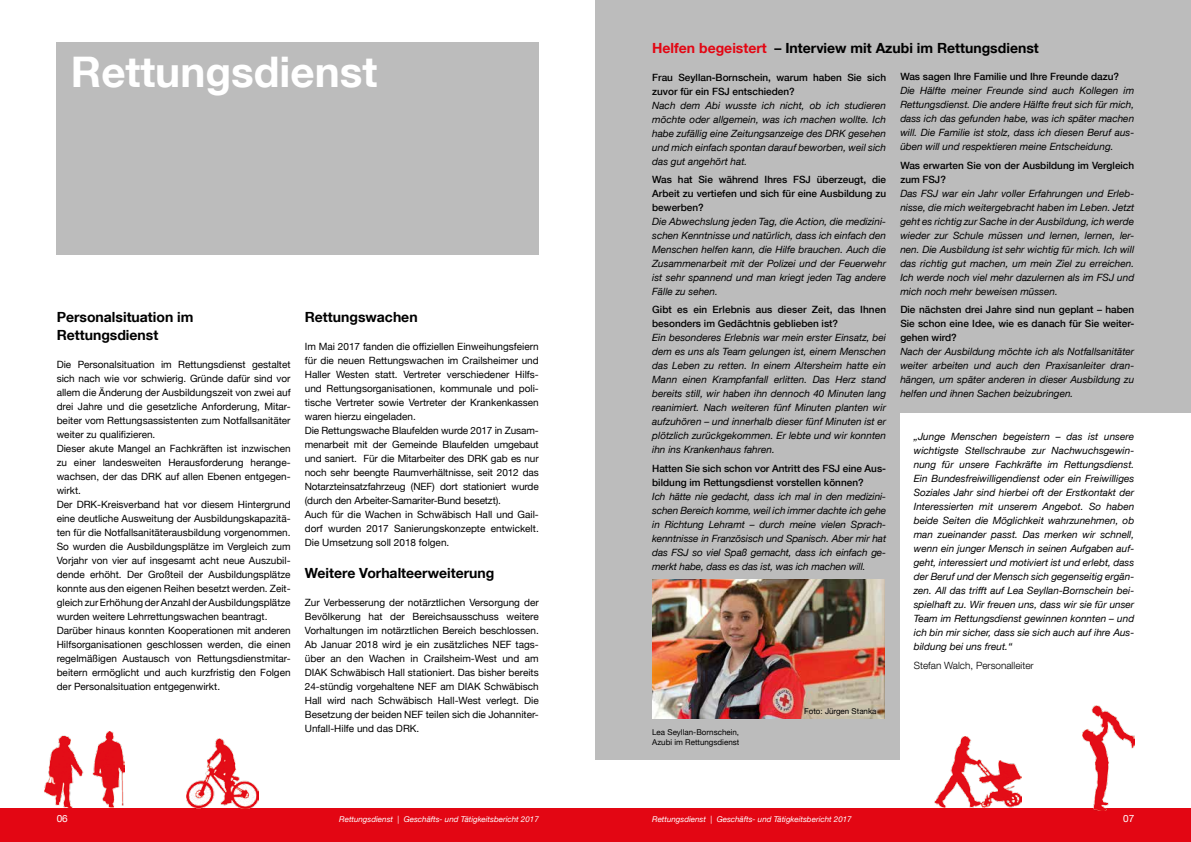
<style>
.page{position:relative;width:1191px;height:842px;background:#fff}
.page>*{position:absolute;margin:0;border:0;box-sizing:border-box;transform-origin:0 0}
.t1{font:700 42.2px "Helvetica Neue LT Com";color:#fff}
.t2{font:700 14px/18px "Helvetica Neue LT Com";color:#000}
.t3{font:italic 10px/14px "Helvetica Neue LT Com";color:#000;text-align:justify}
.t4{font:10px/14px "Helvetica Neue";color:#000}
.t5{font:500 10px/14px "Helvetica Neue LT Com";color:#000}
.t6{font:300 10px "Helvetica Neue LT Com";color:#000}
.t7{font:10px "Helvetica Neue";color:#fff}
.t8{font:italic 8px "Helvetica Neue LT Com";color:#fff}
.t9{font:8px/9.6px "Helvetica Neue";color:#000}
.s1{color:#e30613}
</style>
<div class="page">
<div style="left:0;top:808px;width:1191px;height:34px;background:#e30613"></div>
<div style="left:886px;top:0;width:305px;height:412px;background:#bcbcbc"></div>
<div style="left:595px;top:0;width:305px;height:760px;background:#bcbcbc"></div>
<div style="left:57px;top:43px;width:482px;height:212px;background:#bcbcbc"></div>
<img style="left:1082px;top:706px;width:52px;height:104px">
<img style="left:934px;top:736px;width:87px;height:72px">
<img style="left:186px;top:738px;width:73px;height:70px">
<img style="left:44px;top:731px;width:80px;height:77px">
<img style="left:652px;top:579px;width:232px;height:140px">
<h1 class="t1" style="left:71px;top:45px;width:308px">Rettungsdienst</h1>
<h2 class="t2" style="left:57px;top:307px;width:138px">Personalsituation im<br>Rettungsdienst</h2>
<p class="t4" style="left:57px;top:357px;width:235px">Die Personalsituation im Rettungsdienst gestaltet sich nach wie vor schwierig. Gründe dafür sind vor allem die Änderung der Ausbildungszeit von zwei auf drei Jahre und die gesetzliche Anforderung, Mitar&shy;beiter vom Rettungsassistenten zum Notfallsanitäter weiter zu qualifizieren.<br>Dieser akute Mangel an Fachkräften ist inzwischen zu einer landesweiten Herausforderung herange&shy;wachsen, der das DRK auf allen Ebenen entgegen&shy;wirkt.<br>Der DRK-Kreisverband hat vor diesem Hintergrund eine deutliche Ausweitung der Ausbildungskapazitä&shy;ten für die Notfallsanitäterausbildung vorgenommen.<br>So wurden die Ausbildungsplätze im Vergleich zum Vorjahr von vier auf insgesamt acht neue Auszubil&shy;dende erhöht. Der Großteil der Ausbildungsplätze konnte aus den eigenen Reihen besetzt werden. Zeit&shy;gleich zur Erhöhung der Anzahl der Ausbildungsplätze wurden weitere Lehrrettungswachen beantragt.<br>Darüber hinaus konnten Kooperationen mit anderen Hilfsorganisationen geschlossen werden, die einen regelmäßigen Austausch von Rettungsdienstmitar&shy;beitern ermöglicht und auch kurzfristig den Folgen der Personalsituation entgegenwirkt.</p>
<h2 class="t2" style="left:305px;top:307px;width:114px">Rettungswachen</h2>
<p class="t4" style="left:305px;top:339px;width:235px">Im Mai 2017 fanden die offiziellen Einweihungsfeiern für die neuen Rettungswachen im Crailsheimer und Haller Westen statt. Vertreter verschiedener Hilfs&shy;und Rettungsorganisationen, kommunale und poli&shy;tische Vertreter sowie Vertreter der Krankenkassen waren hierzu eingeladen.<br>Die Rettungswache Blaufelden wurde 2017 in Zusam&shy;menarbeit mit der Gemeinde Blaufelden umgebaut und saniert. Für die Mitarbeiter des DRK gab es nur noch sehr beengte Raumverhältnisse, seit 2012 das Notarzteinsatzfahrzeug (NEF) dort stationiert wurde (durch den Arbeiter-Samariter-Bund besetzt).<br>Auch für die Wachen in Schwäbisch Hall und Gail&shy;dorf wurden 2017 Sanierungskonzepte entwickelt.<br>Die Umsetzung soll 2018 folgen.</p>
<h2 class="t2" style="left:305px;top:563px;width:191px">Weitere Vorhalteerweiterung</h2>
<p class="t4" style="left:305px;top:595px;width:235px;text-align:justify">Zur Verbesserung der notärztlichen Versorgung der Bevölkerung hat der Bereichsausschuss weitere Vorhaltungen im notärztlichen Bereich beschlossen.<br>Ab Januar 2018 wird je ein zusätzliches NEF tags&shy;über an den Wachen in Crailsheim-West und am DIAK Schwäbisch Hall stationiert. Das bisher bereits 24-stündig vorgehaltene NEF am DIAK Schwäbisch Hall wird nach Schwäbisch Hall-West verlegt. Die Besetzung der beiden NEF teilen sich die Johanniter-Unfall-Hilfe und das DRK.</p>
<p class="t7" style="left:57px;top:813px;width:13px">06</p>
<p class="t8" style="left:339px;top:814px;width:201px">Rettungsdienst | Geschäfts- und Tätigkeitsbericht 2017</p>
<h2 class="t2" style="left:652px;top:38px;width:388px"><span class="s1">Helfen begeistert</span> – Interview mit Azubi im Rettungsdienst</h2>
<p class="t5" style="left:652px;top:70px;width:235px">Frau Seyllan-Bornschein, warum haben Sie sich zuvor für ein FSJ entschieden?</p>
<p class="t3" style="left:652px;top:98px;width:235px">Nach dem Abi wusste ich nicht, ob ich studieren möchte oder allgemein, was ich machen wollte. Ich habe zufällig eine Zeitungsanzeige des DRK gesehen und mich einfach spontan darauf beworben, weil sich das gut angehört hat.</p>
<p class="t5" style="left:652px;top:172px;width:235px;text-align:justify">Was hat Sie während Ihres FSJ überzeugt, die Arbeit zu vertiefen und sich für eine Ausbildung zu bewerben?</p>
<p class="t3" style="left:652px;top:214px;width:235px">Die Abwechslung jeden Tag, die Action, die medizini&shy;schen Kenntnisse und natürlich, dass ich einfach den Menschen helfen kann, die Hilfe brauchen. Auch die Zusammenarbeit mit der Polizei und der Feuerwehr ist sehr spannend und man kriegt jeden Tag andere Fälle zu sehen.</p>
<p class="t5" style="left:652px;top:303px;width:235px">Gibt es ein Erlebnis aus dieser Zeit, das Ihnen besonders im Gedächtnis geblieben ist?</p>
<p class="t3" style="left:652px;top:331px;width:235px">Ein besonderes Erlebnis war mein erster Einsatz, bei dem es uns als Team gelungen ist, einem Menschen das Leben zu retten. In einem Altersheim hatte ein Mann einen Krampfanfall erlitten. Das Herz stand bereits still, wir haben ihn dennoch 40 Minuten lang reanimiert. Nach weiteren fünf Minuten planten wir aufzuhören – und innerhalb dieser fünf Minuten ist er plötzlich zurückgekommen. Er lebte und wir konnten ihn ins Krankenhaus fahren.</p>
<p class="t5" style="left:652px;top:461px;width:235px">Hatten Sie sich schon vor Antritt des FSJ eine Aus&shy;bildung im Rettungsdienst vorstellen können?</p>
<p class="t3" style="left:652px;top:489px;width:235px">Ich hätte nie gedacht, dass ich mal in den medizini&shy;schen Bereich komme, weil ich immer dachte ich gehe in Richtung Lehramt – durch meine vielen Sprach&shy;kenntnisse in Französisch und Spanisch. Aber mir hat das FSJ so viel Spaß gemacht, dass ich einfach ge&shy;merkt habe, dass es das ist, was ich machen will.</p>
<p class="t5" style="left:900px;top:70px;width:220px">Was sagen Ihre Familie und Ihre Freunde dazu?</p>
<p class="t3" style="left:900px;top:84px;width:235px">Die Hälfte meiner Freunde sind auch Kollegen im Rettungsdienst. Die andere Hälfte freut sich für mich, dass ich das gefunden habe, was ich später machen will. Die Familie ist stolz, dass ich diesen Beruf aus&shy;üben will und respektieren meine Entscheidung.</p>
<p class="t5" style="left:900px;top:158px;width:235px">Was erwarten Sie von der Ausbildung im Vergleich zum FSJ?</p>
<p class="t3" style="left:900px;top:186px;width:235px">Das FSJ war ein Jahr voller Erfahrungen und Erleb&shy;nisse, die mich weitergebracht haben im Leben. Jetzt geht es richtig zur Sache in der Ausbildung, ich werde wieder zur Schule müssen und lernen, lernen, ler&shy;nen. Die Ausbildung ist sehr wichtig für mich. Ich will das richtig gut machen, um mein Ziel zu erreichen.<br>Ich werde noch viel mehr dazulernen als im FSJ und mich noch mehr beweisen müssen.</p>
<p class="t5" style="left:900px;top:302px;width:235px;text-align:justify">Die nächsten drei Jahre sind nun geplant – haben Sie schon eine Idee, wie es danach für Sie weiter&shy;gehen wird?</p>
<p class="t3" style="left:900px;top:344px;width:235px">Nach der Ausbildung möchte ich als Notfallsanitäter weiter arbeiten und auch den Praxisanleiter dran&shy;hängen, um später anderen in dieser Ausbildung zu helfen und ihnen Sachen beizubringen.</p>
<p class="t3" style="left:913px;top:429px;width:222px">„Junge Menschen begeistern – das ist unsere wichtigste Stellschraube zur Nachwuchsgewin&shy;nung für unsere Fachkräfte im Rettungsdienst.<br>Ein Bundesfreiwilligendienst oder ein Freiwilliges Soziales Jahr sind hierbei oft der Erstkontakt der Interessierten mit unserem Angebot. So haben beide Seiten die Möglichkeit wahrzunehmen, ob man zueinander passt. Das merken wir schnell, wenn ein junger Mensch in seinen Aufgaben auf&shy;geht, interessiert und motiviert ist und erlebt, dass der Beruf und der Mensch sich gegenseitig ergän&shy;zen. All das trifft auf Lea Seyllan-Bornschein bei&shy;spielhaft zu. Wir freuen uns, dass wir sie für unser Team im Rettungsdienst gewinnen konnten – und ich bin mir sicher, dass sie sich auch auf ihre Aus&shy;bildung bei uns freut.“</p>
<p class="t6" style="left:913px;top:659px;width:121px">Stefan Walch, Personalleiter</p>
<p class="t9" style="left:652px;top:728px;width:89px">Lea Seyllan-Bornschein,<br>Azubi im Rettungsdienst</p>
<p class="t9" style="left:804px;top:706px;width:74px">Foto: Jürgen Stanka</p>
<p class="t8" style="left:652px;top:814px;width:201px">Rettungsdienst | Geschäfts- und Tätigkeitsbericht 2017</p>
<p class="t7" style="left:1123px;top:813px;width:13px">07</p>
</div>
